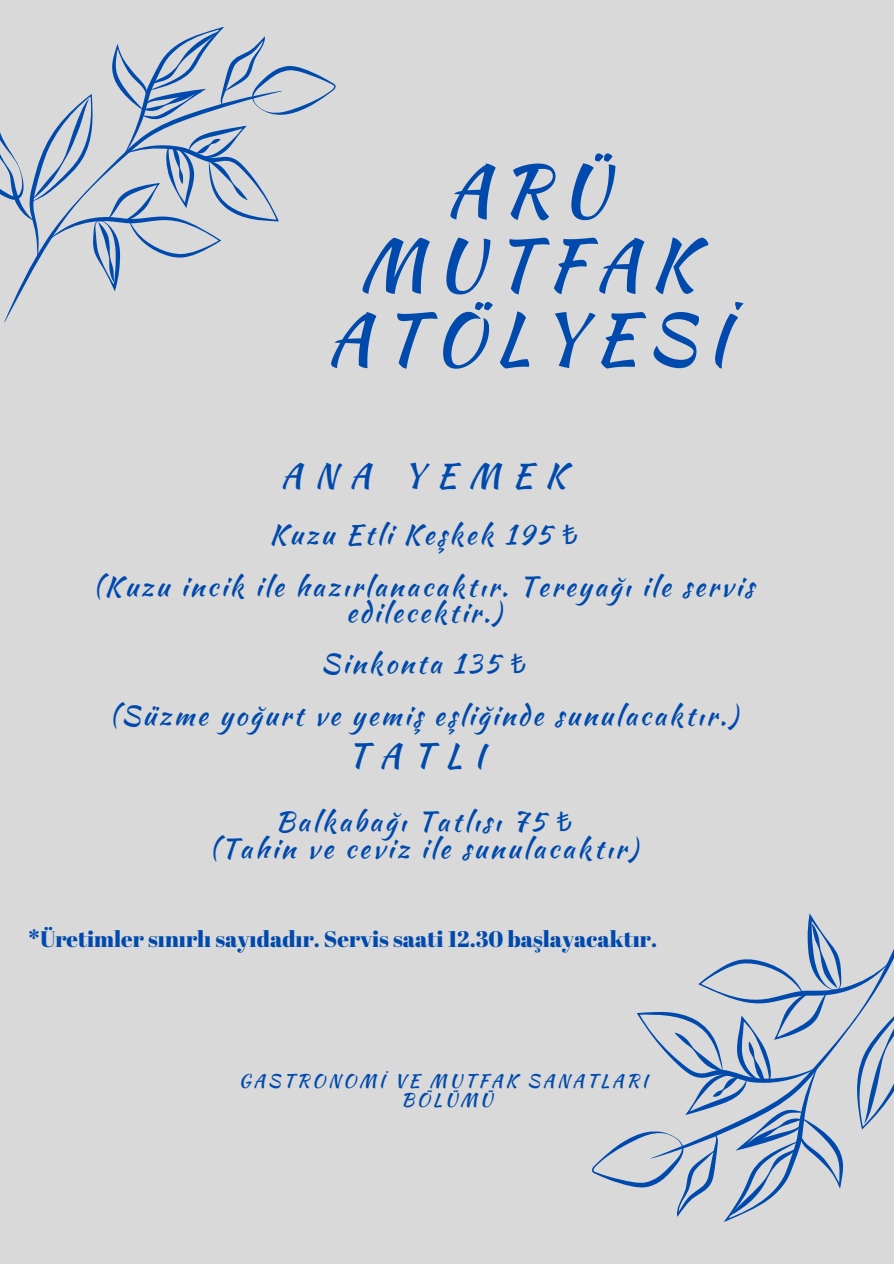
<style>
.page{position:relative;width:894px;height:1264px;background:#fff}
.page>*{position:absolute;margin:0;border:0;box-sizing:border-box;transform-origin:0 0}
.t1{font:69px/74.2px "Kaushan Script";letter-spacing:.16em;color:#004aad;text-align:center}
.t2{font:33px "Kaushan Script";letter-spacing:.375em;color:#004aad}
.t3{font:27px/27px "Kaushan Script";letter-spacing:.095em;color:#004aad;text-align:center}
.t4{font:22.5px "Abril Fatface";color:#004aad}
.t5{font:18px/19.2px "Kaushan Script";letter-spacing:.16em;color:#004aad;text-align:center}
.s1{font-family:"Noto Sans"}
</style>
<div class="page">
<div style="left:0;top:0;width:893px;height:1263px;background:#d9d9d9"></div>
<svg style="left:592px;top:913px;width:301px;height:309px"></svg>
<svg style="left:0;top:27px;width:336px;height:265px"></svg>
<p class="t1" style="left:327px;top:152px;width:402px">ARÜ<br>MUTFAK<br>ATÖLYESİ</p>
<h1 class="t2" style="left:281px;top:451px;width:287px">ANA YEMEK</h1>
<h3 class="t3" style="left:269px;top:521px;width:310px">Kuzu Etli Keşkek 195 <span class="s1">₺</span></h3>
<h3 class="t3" style="left:93px;top:573px;width:661px;line-height:25.8px">(Kuzu incik ile hazırlanacaktır. Tereyağı ile servis edilecektir.)</h3>
<h3 class="t3" style="left:321px;top:650px;width:207px">Sinkonta 135 <span class="s1">₺</span></h3>
<h2 class="t3" style="left:110px;top:702px;width:629px">(Süzme yoğurt ve yemiş eşliğinde sunulacaktır.)</h2>
<h2 class="t2" style="left:347px;top:731px;width:138px">TATLI</h2>
<h3 class="t3" style="left:210px;top:807px;width:429px">Balkabağı Tatlısı 75 <span class="s1">₺<br></span>(Tahin ve ceviz ile sunulacaktır)</h3>
<h3 class="t4" style="left:28px;top:923px;width:630px">*Üretimler sınırlı sayıdadır. Servis saati 12.30 başlayacaktır.</h3>
<p class="t5" style="left:239px;top:1070px;width:410px">GASTRONOMİ VE MUTFAK SANATLARI<br>BÖLÜMÜ</p>
</div>
